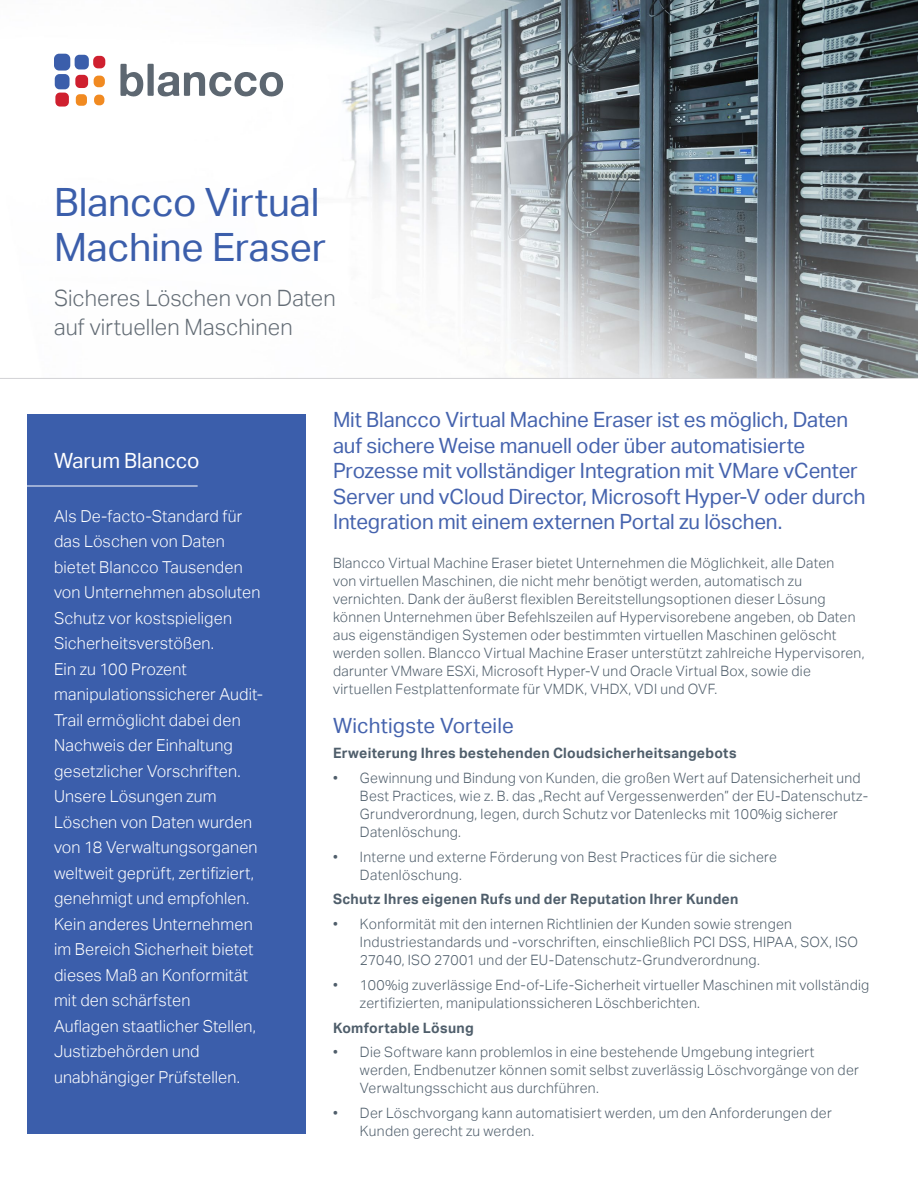
<style>
.page{position:relative;width:918px;height:1188px;background:#fff}
.page>*{position:absolute;margin:0;border:0;box-sizing:border-box;transform-origin:0 0}
.t1{font:39px/45px "Aktiv Grotesk";letter-spacing:-.005em;color:#3b5eab}
.t2{font:300 22.5px/28.5px "Aktiv Grotesk";letter-spacing:.005em;color:#636c75}
.t3{font:21px/25.5px "Aktiv Grotesk";letter-spacing:-.005em;color:#4563ae}
.t4{font:21px "Aktiv Grotesk";letter-spacing:-.005em;color:#fff}
.t5{font:300 16.5px/25.5px "Aktiv Grotesk";letter-spacing:.01em;color:#fff}
.t6{font:300 14.25px/18px "Aktiv Grotesk";letter-spacing:.025em;color:#4f5e6b}
.t7{font:700 14.25px "Aktiv Grotesk";letter-spacing:.02em;color:#4f5e6b}
</style>
<div class="page">
<img style="left:54px;top:0;width:864px;height:378px">
<svg style="left:120px;top:64px;width:163px;height:32px"></svg>
<div style="left:76px;top:94px;width:11px;height:12px;background:#f18a21;border-radius:4px"></div>
<div style="left:94px;top:95px;width:10px;height:10px;background:#f18a21;border-radius:5px"></div>
<div style="left:94px;top:76px;width:11px;height:11px;background:#f18a21;border-radius:5px"></div>
<div style="left:55px;top:74px;width:15px;height:15px;background:#3b5eab;border-radius:5px"></div>
<div style="left:54px;top:54px;width:16px;height:17px;background:#3b5eab;border-radius:5px"></div>
<div style="left:75px;top:55px;width:14px;height:14px;background:#3b5eab;border-radius:5px"></div>
<div style="left:55px;top:93px;width:14px;height:14px;background:#cf202f;border-radius:5px"></div>
<div style="left:75px;top:75px;width:13px;height:13px;background:#cf202f;border-radius:5px"></div>
<div style="left:93px;top:56px;width:12px;height:12px;background:#cf202f;border-radius:5px"></div>
<div style="left:27px;top:414px;width:279px;height:720px;background:#3b5eab"></div>
<hr style="left:27px;top:486px;width:171px;height:1px;background:#fff">
<hr style="left:0;top:378px;width:918px;height:1px;background:#d2d2d5">
<h1 class="t1" style="left:54px;top:180px;width:274px">Blancco Virtual<br>Machine Eraser</h1>
<h2 class="t2" style="left:54px;top:284px;width:283px">Sicheres Löschen von Daten auf virtuellen Maschinen</h2>
<h3 class="t4" style="left:54px;top:448px;width:147px">Warum Blancco</h3>
<p class="t5" style="left:54px;top:504px;width:211px">Als De-facto-Standard für das Löschen von Daten bietet Blancco Tausenden von Unternehmen absoluten<br>Schutz vor kostspieligen<br>Sicherheitsverstößen.<br>Ein zu 100 Prozent manipulationssicherer Audit-<br>Trail ermöglicht dabei den<br>Nachweis der Einhaltung gesetzlicher Vorschriften.<br>Unsere Lösungen zum<br>Löschen von Daten wurden von 18 Verwaltungsorganen weltweit geprüft, zertifiziert, genehmigt und empfohlen.<br>Kein anderes Unternehmen im Bereich Sicherheit bietet dieses Maß an Konformität mit den schärfsten<br>Auflagen staatlicher Stellen,<br>Justizbehörden und unabhängiger Prüfstellen.</p>
<p class="t3" style="left:333px;top:407px;width:534px">Mit Blancco Virtual Machine Eraser ist es möglich, Daten auf sichere Weise manuell oder über automatisierte Prozesse mit vollständiger Integration mit VMare vCenter Server und vCloud Director, Microsoft Hyper-V oder durch Integration mit einem externen Portal zu löschen.</p>
<p class="t6" style="left:333px;top:554px;width:533px">Blancco Virtual Machine Eraser bietet Unternehmen die Möglichkeit, alle Daten<br>von virtuellen Maschinen, die nicht mehr benötigt werden, automatisch zu vernichten. Dank der äußerst flexiblen Bereitstellungsoptionen dieser Lösung können Unternehmen über Befehlszeilen auf Hypervisorebene angeben, ob Daten aus eigenständigen Systemen oder bestimmten virtuellen Maschinen gelöscht werden sollen. Blancco Virtual Machine Eraser unterstützt zahlreiche Hypervisoren, darunter VMware ESXi, Microsoft Hyper-V und Oracle Virtual Box, sowie die virtuellen Festplattenformate für VMDK, VHDX, VDI und OVF.</p>
<h3 class="t3" style="left:333px;top:714px;width:182px">Wichtigste Vorteile</h3>
<p class="t7" style="left:333px;top:745px;width:405px">Erweiterung Ihres bestehenden Cloudsicherheitsangebots</p>
<p class="t6" style="left:360px;top:769px;width:510px;text-indent:-27px">• Gewinnung und Bindung von Kunden, die großen Wert auf Datensicherheit und Best Practices, wie z. B. das „Recht auf Vergessenwerden” der EU-Datenschutz-Grundverordnung, legen, durch Schutz vor Datenlecks mit 100%ig sicherer Datenlöschung.</p>
<p class="t6" style="left:360px;top:848px;width:418px;text-indent:-27px">• Interne und externe Förderung von Best Practices für die sichere<br>Datenlöschung.</p>
<p class="t7" style="left:333px;top:891px;width:407px">Schutz Ihres eigenen Rufs und der Reputation Ihrer Kunden</p>
<p class="t6" style="left:360px;top:915px;width:500px;text-indent:-27px">• Konformität mit den internen Richtlinien der Kunden sowie strengen<br>Industriestandards und -vorschriften, einschließlich PCI DSS, HIPAA, SOX, ISO<br>27040, ISO 27001 und der EU-Datenschutz-Grundverordnung.</p>
<p class="t6" style="left:360px;top:976px;width:511px;text-indent:-27px">• 100%ig zuverlässige End-of-Life-Sicherheit virtueller Maschinen mit vollständig zertifizierten, manipulationssicheren Löschberichten.</p>
<p class="t7" style="left:333px;top:1019px;width:142px">Komfortable Lösung</p>
<p class="t6" style="left:360px;top:1044px;width:500px;text-indent:-27px">• Die Software kann problemlos in eine bestehende Umgebung integriert werden, Endbenutzer können somit selbst zuverlässig Löschvorgänge von der<br>Verwaltungsschicht aus durchführen.</p>
<p class="t6" style="left:360px;top:1104px;width:473px;text-indent:-27px">• Der Löschvorgang kann automatisiert werden, um den Anforderungen der<br>Kunden gerecht zu werden.</p>
</div>
